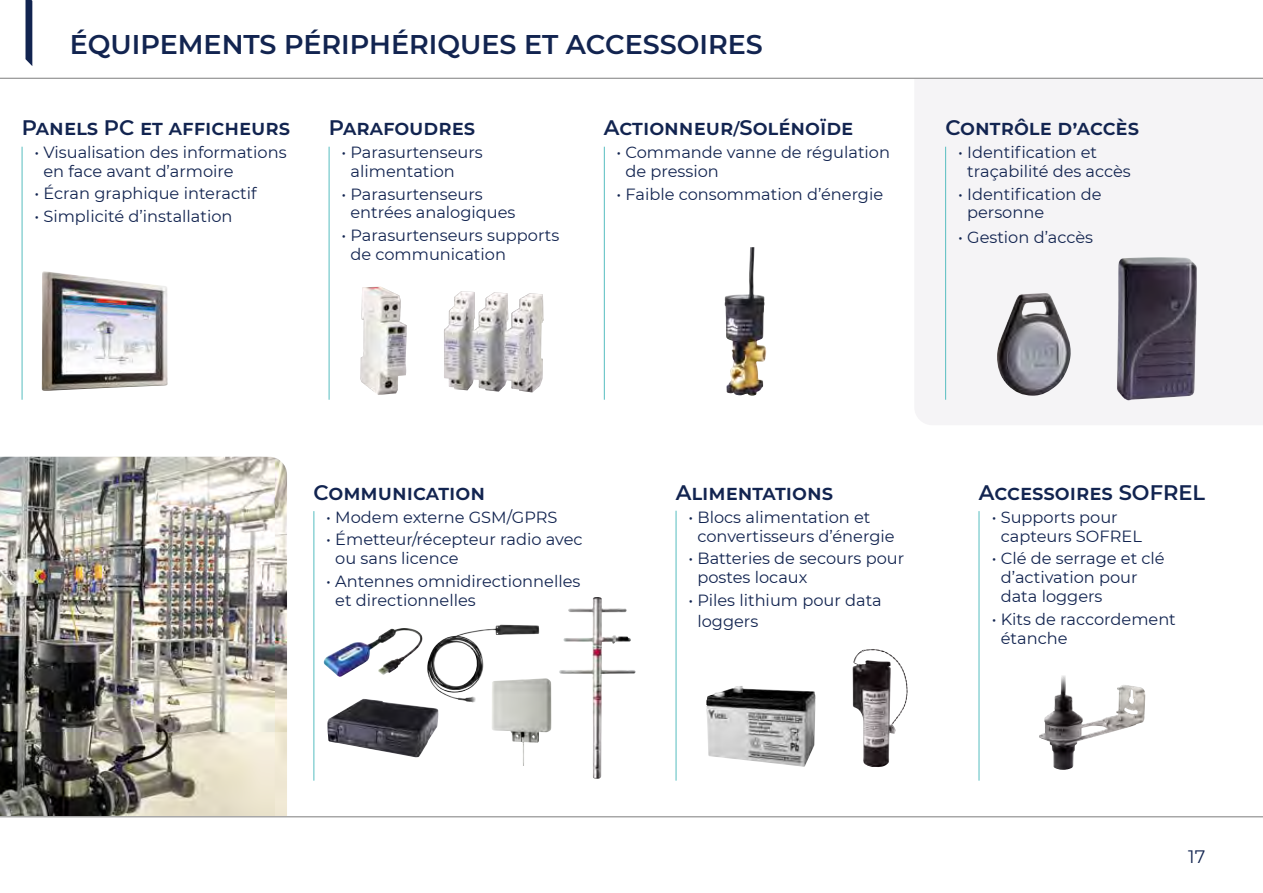
<style>
.page{position:relative;width:1263px;height:893px;background:#fff}
.page>*{position:absolute;margin:0;border:0;box-sizing:border-box;transform-origin:0 0}
.t1{font:600 27px "Montserrat";color:#122450}
.t2{font:600 21px "Montserrat";color:#122450}
.t3{font:18px "Montserrat";color:#122450}
.t4{font:16.2px/18.9px "Montserrat";color:#122450}
.s1{font-size:16.2px}
</style>
<div class="page">
<div style="left:915px;top:79px;width:348px;height:346px;background:#f5f4f6"></div>
<img style="left:0;top:457px;width:287px;height:359px">
<svg style="left:0;top:816px;width:1263px;height:2px"></svg>
<svg style="left:0;top:0;width:1263px;height:79px"></svg>
<svg style="left:26px;top:0;width:6px;height:66px"></svg>
<hr style="left:329px;top:147px;width:1px;height:253px;background:#56bdc0">
<hr style="left:604px;top:147px;width:1px;height:253px;background:#56bdc0">
<hr style="left:22px;top:147px;width:1px;height:253px;background:#56bdc0">
<img style="left:42px;top:271px;width:126px;height:120px">
<hr style="left:313px;top:511px;width:1px;height:270px;background:#56bdc0">
<img style="left:427px;top:625px;width:112px;height:77px">
<img style="left:559px;top:597px;width:77px;height:182px">
<img style="left:491px;top:678px;width:60px;height:88px">
<img style="left:327px;top:699px;width:111px;height:59px">
<img style="left:324px;top:628px;width:96px;height:49px">
<img style="left:725px;top:247px;width:41px;height:149px">
<hr style="left:945px;top:147px;width:1px;height:253px;background:#56bdc0">
<img style="left:1117px;top:257px;width:80px;height:143px">
<img style="left:997px;top:293px;width:75px;height:103px">
<hr style="left:676px;top:511px;width:1px;height:270px;background:#56bdc0">
<img style="left:853px;top:649px;width:55px;height:118px">
<img style="left:706px;top:686px;width:109px;height:81px">
<hr style="left:979px;top:511px;width:1px;height:270px;background:#56bdc0">
<img style="left:1039px;top:675px;width:106px;height:95px">
<img style="left:360px;top:286px;width:183px;height:109px">
<h1 class="t1" style="left:70px;top:25px;width:695px">ÉQUIPEMENTS PÉRIPHÉRIQUES ET ACCESSOIRES</h1>
<p class="t2" style="left:22px;top:113px;width:270px">Panels PC et afficheurs</p>
<p class="t4" style="left:43px;top:142px;width:245px;text-indent:-9px">• Visualisation des informations en face avant d’armoire</p>
<p class="t4" style="left:34px;top:184px;width:224px">• Écran graphique interactif</p>
<p class="t4" style="left:34px;top:206px;width:200px">• Simplicité d’installation</p>
<p class="t2" style="left:329px;top:113px;width:148px">Parafoudres</p>
<p class="t4" style="left:350px;top:142px;width:134px;text-indent:-9px">• Parasurtenseurs alimentation</p>
<p class="t4" style="left:350px;top:184px;width:167px;text-indent:-9px">• Parasurtenseurs entrées analogiques</p>
<p class="t4" style="left:350px;top:225px;width:210px;text-indent:-9px">• Parasurtenseurs supports de communication</p>
<p class="t2" style="left:604px;top:113px;width:251px">Actionneur<span class="s1">/</span>Solénoïde</p>
<p class="t4" style="left:625px;top:142px;width:266px;text-indent:-9px">• Commande vanne de régulation de pression</p>
<p class="t4" style="left:616px;top:184px;width:268px">• Faible consommation d’énergie</p>
<p class="t2" style="left:945px;top:113px;width:195px">Contrôle d’accès</p>
<p class="t4" style="left:967px;top:142px;width:165px;text-indent:-9px">• Identification et traçabilité des accès</p>
<p class="t4" style="left:967px;top:184px;width:136px;text-indent:-9px">• Identification de personne</p>
<p class="t4" style="left:958px;top:227px;width:137px">• Gestion d’accès</p>
<p class="t2" style="left:313px;top:478px;width:173px">Communication</p>
<p class="t4" style="left:326px;top:507px;width:233px">• Modem externe GSM/GPRS</p>
<p class="t4" style="left:335px;top:530px;width:249px;text-indent:-9px">• Émetteur/récepteur radio avec ou sans licence</p>
<p class="t4" style="left:335px;top:571px;width:247px;text-indent:-9px">• Antennes omnidirectionnelles et directionnelles</p>
<p class="t2" style="left:676px;top:478px;width:159px">Alimentations</p>
<p class="t4" style="left:697px;top:507px;width:199px;text-indent:-9px">• Blocs alimentation et convertisseurs d’énergie</p>
<p class="t4" style="left:697px;top:548px;width:208px;text-indent:-9px">• Batteries de secours pour postes locaux</p>
<p class="t4" style="left:697px;top:589px;width:186px;line-height:21px;text-indent:-9px">• Piles lithium pour data loggers</p>
<p class="t2" style="left:979px;top:478px;width:228px">Accessoires SOFREL</p>
<p class="t4" style="left:1001px;top:507px;width:143px;text-indent:-9px">• Supports pour capteurs SOFREL</p>
<p class="t4" style="left:1001px;top:548px;width:165px;text-indent:-9px">• Clé de serrage et clé d’activation pour data loggers</p>
<p class="t4" style="left:1001px;top:609px;width:177px;text-indent:-9px">• Kits de raccordement étanche</p>
<p class="t3" style="left:1188px;top:845px;width:19px">17</p>
</div>
